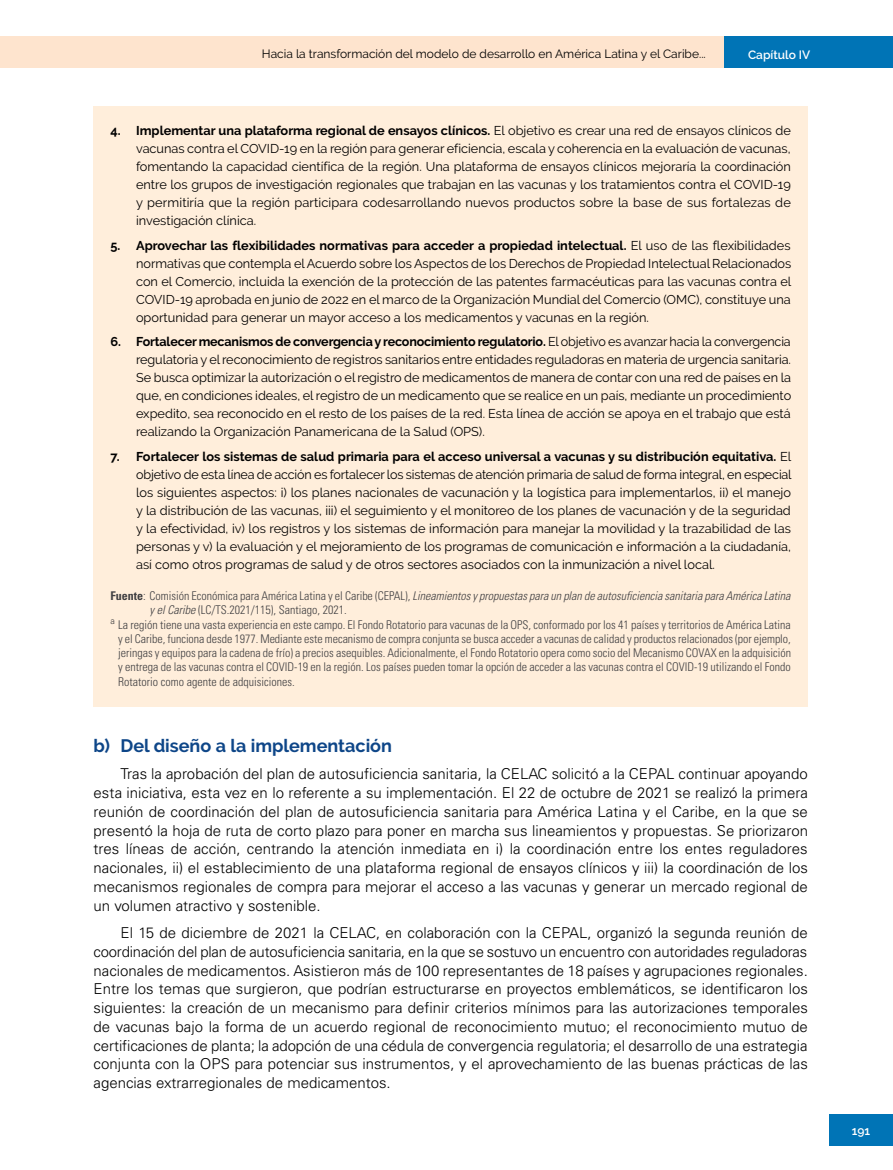
<style>
.page{position:relative;width:893px;height:1170px;background:#fff}
.page>*{position:absolute;margin:0;border:0;box-sizing:border-box;transform-origin:0 0}
.t1{font:700 18px "Raleway";color:#0e4688}
.t2{font:300 15px/18.8px "Univers LT Std";color:#000;text-align:justify}
.t3{font:12.75px/18px "Raleway";color:#000;text-align:justify}
.t4{font:300 condensed 12px "Univers LT Std";color:#414042}
.t5{font:italic 300 condensed 12px "Univers LT Std";color:#414042}
.t6{font:12px "Raleway";color:#000}
.t7{font:600 12px "Raleway";color:#fff}
.s1{font-weight:700}
.s2{font-weight:700;font-style:normal}
.s3{font-style:normal}
.s4{font-style:italic}
</style>
<div class="page">
<div style="left:724px;top:36px;width:169px;height:32px;background:#0074b6"></div>
<div style="left:0;top:36px;width:724px;height:32px;background:#fee4ce"></div>
<div style="left:829px;top:1114px;width:64px;height:32px;background:#0074b6"></div>
<div style="left:94px;top:106px;width:714px;height:600px;background:#ffeedb"></div>
<p class="t6" style="left:262px;top:46px;width:445px">Hacia la transformación del modelo de desarrollo en América Latina y el Caribe...</p>
<p class="t7" style="left:748px;top:47px;width:64px">Capítulo IV</p>
<p class="t3" style="left:136px;top:122px;width:656px;text-indent:-26px"><span class="s1">4. Implementar una plataforma regional de ensayos clínicos.</span> El objetivo es crear una red de ensayos clínicos de vacunas contra el COVID-19 en la región para generar eficiencia, escala y coherencia en la evaluación de vacunas, fomentando la capacidad científica de la región. Una plataforma de ensayos clínicos mejoraría la coordinación entre los grupos de investigación regionales que trabajan en las vacunas y los tratamientos contra el COVID-19 y permitiría que la región participara codesarrollando nuevos productos sobre la base de sus fortalezas de investigación clínica.</p>
<p class="t3" style="left:136px;top:236px;width:657px;text-indent:-26px"><span class="s1">5. Aprovechar las flexibilidades normativas para acceder a propiedad intelectual.</span> El uso de las flexibilidades normativas que contempla el Acuerdo sobre los Aspectos de los Derechos de Propiedad Intelectual Relacionados con el Comercio, incluida la exención de la protección de las patentes farmacéuticas para las vacunas contra el COVID-19 aprobada en junio de 2022 en el marco de la Organización Mundial del Comercio (OMC), constituye una oportunidad para generar un mayor acceso a los medicamentos y vacunas en la región.</p>
<p class="t3" style="left:136px;top:333px;width:657px;text-indent:-26px"><span class="s1">6. Fortalecer mecanismos de convergencia y reconocimiento regulatorio.</span> El objetivo es avanzar hacia la convergencia regulatoria y el reconocimiento de registros sanitarios entre entidades reguladoras en materia de urgencia sanitaria.<br>Se busca optimizar la autorización o el registro de medicamentos de manera de contar con una red de países en la que, en condiciones ideales, el registro de un medicamento que se realice en un país, mediante un procedimiento expedito, sea reconocido en el resto de los países de la red. Esta línea de acción se apoya en el trabajo que está realizando la Organización Panamericana de la Salud (OPS).</p>
<p class="t3" style="left:136px;top:447px;width:657px;text-indent:-26px"><span class="s1">7. Fortalecer los sistemas de salud primaria para el acceso universal a vacunas y su distribución equitativa.</span> El objetivo de esta línea de acción es fortalecer los sistemas de atención primaria de salud de forma integral, en especial los siguientes aspectos: i) los planes nacionales de vacunación y la logística para implementarlos, ii) el manejo y la distribución de las vacunas, iii) el seguimiento y el monitoreo de los planes de vacunación y de la seguridad y la efectividad, iv) los registros y los sistemas de información para manejar la movilidad y la trazabilidad de las personas y v) la evaluación y el mejoramiento de los programas de comunicación e información a la ciudadanía, así como otros programas de salud y de otros sectores asociados con la inmunización a nivel local.</p>
<p class="t5" style="left:111px;top:588px;width:681px"><span class="s2">Fuente</span><span class="s3">: Comisión Económica para América Latina y el Caribe (CEPAL),</span> Lineamientos y propuestas para un plan de autosuficiencia sanitaria para América Latina</p>
<p class="t4" style="left:150px;top:602px;width:199px"><span class="s4">y el Caribe</span> (LC/TS.2021/115), Santiago, 2021.</p>
<p class="t4" style="left:111px;top:617px;width:682px"><sup>a</sup> La región tiene una vasta experiencia en este campo. El Fondo Rotatorio para vacunas de la OPS, conformado por los 41 países y territorios de América Latina</p>
<p class="t4" style="left:118px;top:631px;width:674px">y el Caribe, funciona desde 1977. Mediante este mecanismo de compra conjunta se busca acceder a vacunas de calidad y productos relacionados (por ejemplo,</p>
<p class="t4" style="left:118px;top:645px;width:674px">jeringas y equipos para la cadena de frío) a precios asequibles. Adicionalmente, el Fondo Rotatorio opera como socio del Mecanismo COVAX en la adquisición</p>
<p class="t4" style="left:118px;top:659px;width:674px">y entrega de las vacunas contra el COVID-19 en la región. Los países pueden tomar la opción de acceder a las vacunas contra el COVID-19 utilizando el Fondo</p>
<p class="t4" style="left:118px;top:674px;width:178px">Rotatorio como agente de adquisiciones.</p>
<h1 class="t1" style="left:94px;top:735px;width:300px">b) Del diseño a la implementación</h1>
<p class="t2" style="left:94px;top:764px;width:716px;text-indent:27px">Tras la aprobación del plan de autosuficiencia sanitaria, la CELAC solicitó a la CEPAL continuar apoyando esta iniciativa, esta vez en lo referente a su implementación. El 22 de octubre de 2021 se realizó la primera reunión de coordinación del plan de autosuficiencia sanitaria para América Latina y el Caribe, en la que se presentó la hoja de ruta de corto plazo para poner en marcha sus lineamientos y propuestas. Se priorizaron tres líneas de acción, centrando la atención inmediata en i) la coordinación entre los entes reguladores nacionales, ii) el establecimiento de una plataforma regional de ensayos clínicos y iii) la coordinación de los mecanismos regionales de compra para mejorar el acceso a las vacunas y generar un mercado regional de un volumen atractivo y sostenible.</p>
<p class="t2" style="left:94px;top:923px;width:716px;text-indent:27px">El 15 de diciembre de 2021 la CELAC, en colaboración con la CEPAL, organizó la segunda reunión de coordinación del plan de autosuficiencia sanitaria, en la que se sostuvo un encuentro con autoridades reguladoras nacionales de medicamentos. Asistieron más de 100 representantes de 18 países y agrupaciones regionales.<br>Entre los temas que surgieron, que podrían estructurarse en proyectos emblemáticos, se identificaron los siguientes: la creación de un mecanismo para definir criterios mínimos para las autorizaciones temporales de vacunas bajo la forma de un acuerdo regional de reconocimiento mutuo; el reconocimiento mutuo de certificaciones de planta; la adopción de una cédula de convergencia regulatoria; el desarrollo de una estrategia conjunta con la OPS para potenciar sus instrumentos, y el aprovechamiento de las buenas prácticas de las agencias extrarregionales de medicamentos.</p>
<p class="t7" style="left:852px;top:1123px;width:20px">191</p>
</div>
